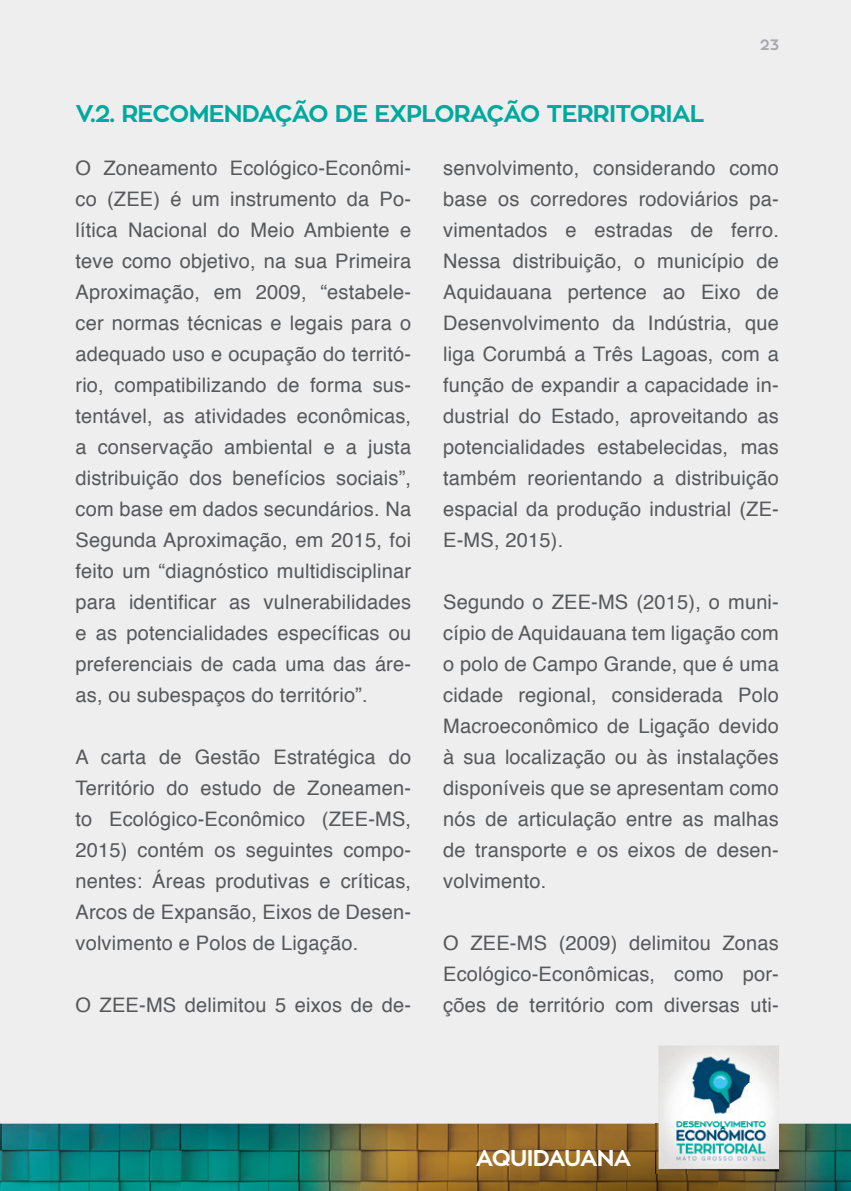
<style>
.page{position:relative;width:851px;height:1191px;background:#fff}
.page>*{position:absolute;margin:0;border:0;box-sizing:border-box;transform-origin:0 0}
.t1{font:700 24px "Zona Pro";letter-spacing:-.03em;color:#00a99d}
.t2{font:700 22.8px "Zona Pro";letter-spacing:-.03em;color:#fff}
.t3{font:20px/31px "Helvetica";letter-spacing:.01em;color:#57585a;text-align:justify}
.t4{font:700 15px "Zona Pro";color:#a8a9ad}
</style>
<div class="page">
<div style="left:0;top:0;width:850px;height:1191px;background:#eeeeef"></div>
<img style="left:0;top:1123px;width:850px;height:68px">
<img style="left:655px;top:1045px;width:123px;height:128px">
<p class="t1" style="left:75px;top:98px;width:630px">V.2. RECOMENDAÇÃO DE EXPLORAÇÃO TERRITORIAL</p>
<p class="t4" style="left:760px;top:35px;width:20px">23</p>
<p class="t3" style="left:75px;top:153px;width:337px">O Zoneamento Ecológico-Econômi&shy;co (ZEE) é um instrumento da Po&shy;lítica Nacional do Meio Ambiente e teve como objetivo, na sua Primeira Aproximação, em 2009, “estabele&shy;cer normas técnicas e legais para o adequado uso e ocupação do territó&shy;rio, compatibilizando de forma sus&shy;tentável, as atividades econômicas, a conservação ambiental e a justa distribuição dos benefícios sociais”, com base em dados secundários. Na Segunda Aproximação, em 2015, foi feito um “diagnóstico multidisciplinar para identificar as vulnerabilidades e as potencialidades específicas ou preferenciais de cada uma das áre&shy;as, ou subespaços do território”.</p>
<p class="t3" style="left:75px;top:742px;width:337px">A carta de Gestão Estratégica do Território do estudo de Zoneamen&shy;to Ecológico-Econômico (ZEE-MS, 2015) contém os seguintes compo&shy;nentes: Áreas produtivas e críticas, Arcos de Expansão, Eixos de Desen&shy;volvimento e Polos de Ligação.</p>
<p class="t3" style="left:75px;top:990px;width:337px">O ZEE-MS delimitou 5 eixos de de-</p>
<p class="t3" style="left:443px;top:153px;width:337px">senvolvimento, considerando como base os corredores rodoviários pa&shy;vimentados e estradas de ferro.<br>Nessa distribuição, o município de Aquidauana pertence ao Eixo de Desenvolvimento da Indústria, que liga Corumbá a Três Lagoas, com a função de expandir a capacidade in&shy;dustrial do Estado, aproveitando as potencialidades estabelecidas, mas também reorientando a distribuição espacial da produção industrial (ZE-E-MS, 2015).</p>
<p class="t3" style="left:443px;top:587px;width:337px">Segundo o ZEE-MS (2015), o muni&shy;cípio de Aquidauana tem ligação com o polo de Campo Grande, que é uma cidade regional, considerada Polo Macroeconômico de Ligação devido à sua localização ou às instalações disponíveis que se apresentam como nós de articulação entre as malhas de transporte e os eixos de desen&shy;volvimento.</p>
<p class="t3" style="left:443px;top:928px;width:337px">O ZEE-MS (2009) delimitou Zonas Ecológico-Econômicas, como por&shy;ções de território com diversas uti-</p>
<p class="t2" style="left:476px;top:1143px;width:157px">AQUIDAUANA</p>
</div>
